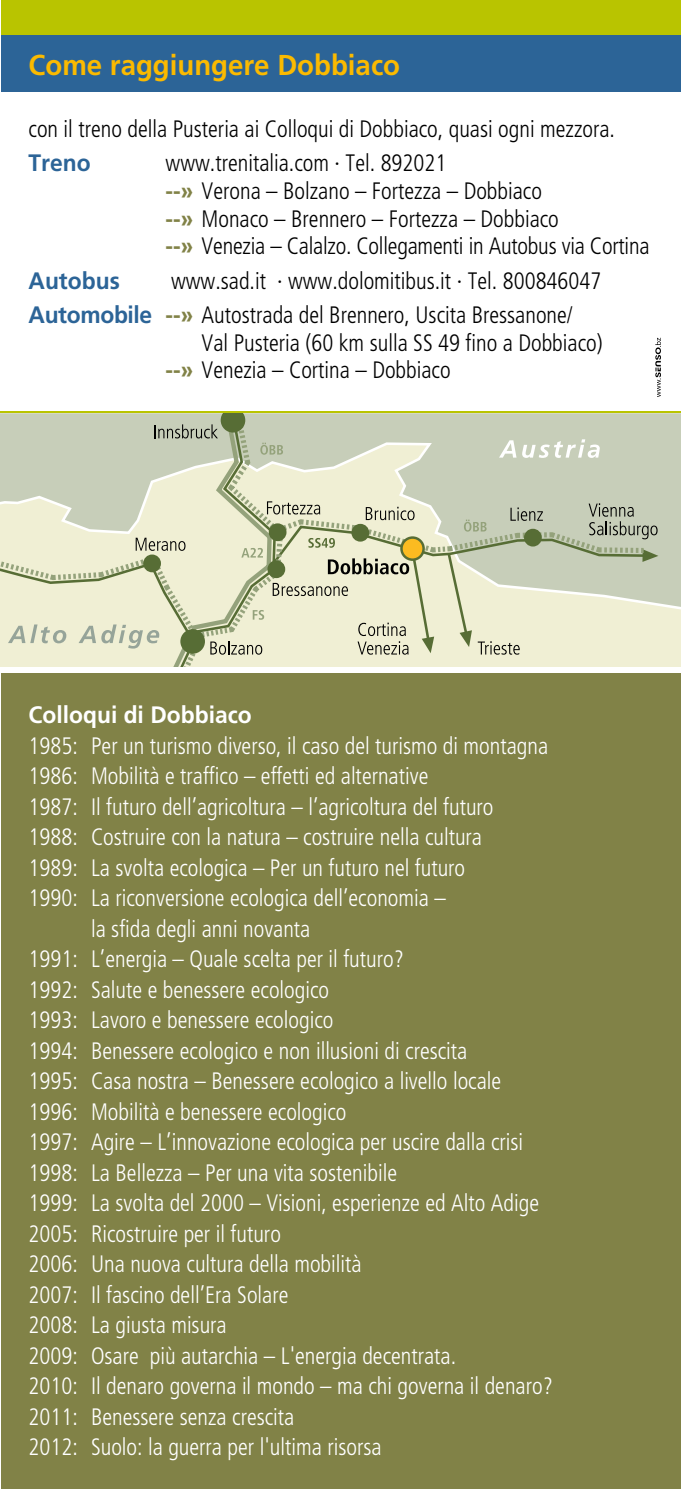
<style>
.page{position:relative;width:681px;height:1489px;background:#fff}
.page>*{position:absolute;margin:0;border:0;box-sizing:border-box;transform-origin:0 0}
.t1{font:700 28.75px "Frutiger";color:#fbba00;scale:.96 1}
.t2{font:300 condensed 23.75px "Frutiger";color:#fff;scale:.96 1}
.t3{font:300 condensed 23.75px/27.5px "Frutiger";color:#000;scale:.96 1}
.t4{font:700 23.75px "Frutiger";color:#fff;scale:.96 1}
.t5{font:700 23.75px "Frutiger";color:#2c6497;scale:.96 1}
.s1{font-weight:700;font-stretch:normal;color:#818247}
.s2{font-weight:700;font-stretch:normal;color:#2c6497}
</style>
<div class="page">
<svg style="left:658px;top:413px;width:22px;height:205px;background:#c9d0bb"></svg>
<svg style="left:0;top:413px;width:658px;height:253px;background:#d6d9c0"></svg>
<div style="left:1px;top:0;width:679px;height:35px;background:#b9c400"></div>
<div style="left:1px;top:673px;width:679px;height:815px;background:#818247"></div>
<div style="left:1px;top:35px;width:679px;height:57px;background:#2c6497"></div>
<svg style="left:655px;top:338px;width:5px;height:59px"></svg>
<p class="t1" style="left:29px;top:48px;width:388px">Come raggiungere Dobbiaco</p>
<p class="t3" style="left:29px;top:115px;width:612px">con il treno della Pusteria ai Colloqui di Dobbiaco, quasi ogni mezzora.</p>
<p class="t5" style="left:29px;top:149px;width:66px">Treno</p>
<p class="t3" style="left:165px;top:150px;width:505px">www.trenitalia.com · Tel. 892021<br><span class="s1">--»</span> Verona – Bolzano – Fortezza – Dobbiaco<br><span class="s1">--»</span> Monaco – Brennero – Fortezza – Dobbiaco<br><span class="s1">--»</span> Venezia – Calalzo. Collegamenti in Autobus via Cortina</p>
<p class="t5" style="left:29px;top:266px;width:97px">Autobus</p>
<p class="t3" style="left:29px;top:263px;width:598px;line-height:34.5px;text-indent:142px">www.sad.it · www.dolomitibus.it · Tel. 800846047<br><span class="s2">Automobile</span> <span class="s1">--»</span> Autostrada del Brennero, Uscita Bressanone/</p>
<p class="t3" style="left:165px;top:329px;width:456px;text-indent:36px">Val Pusteria (60 km sulla SS 49 fino a Dobbiaco) <span class="s1">--»</span> Venezia – Cortina – Dobbiaco</p>
<p class="t4" style="left:29px;top:701px;width:234px">Colloqui di Dobbiaco</p>
<p class="t2" style="left:29px;top:732px;width:542px">1985: Per un turismo diverso, il caso del turismo di montagna</p>
<p class="t2" style="left:29px;top:762px;width:418px">1986: Mobilità e traffico – effetti ed alternative</p>
<p class="t2" style="left:29px;top:793px;width:485px">1987: Il futuro dell’agricoltura – l’agricoltura del futuro</p>
<p class="t2" style="left:29px;top:823px;width:473px">1988: Costruire con la natura – costruire nella cultura</p>
<p class="t2" style="left:29px;top:854px;width:456px">1989: La svolta ecologica – Per un futuro nel futuro</p>
<p class="t2" style="left:29px;top:884px;width:436px">1990: La riconversione ecologica dell’economia –</p>
<p class="t2" style="left:91px;top:915px;width:230px">la sfida degli anni novanta</p>
<p class="t2" style="left:29px;top:945px;width:392px">1991: L’energia – Quale scelta per il futuro?</p>
<p class="t2" style="left:29px;top:976px;width:314px">1992: Salute e benessere ecologico</p>
<p class="t2" style="left:29px;top:1006px;width:319px">1993: Lavoro e benessere ecologico</p>
<p class="t2" style="left:29px;top:1037px;width:458px">1994: Benessere ecologico e non illusioni di crescita</p>
<p class="t2" style="left:29px;top:1067px;width:493px">1995: Casa nostra – Benessere ecologico a livello locale</p>
<p class="t2" style="left:29px;top:1098px;width:332px">1996: Mobilità e benessere ecologico</p>
<p class="t2" style="left:29px;top:1128px;width:516px">1997: Agire – L’innovazione ecologica per uscire dalla crisi</p>
<p class="t2" style="left:29px;top:1159px;width:385px">1998: La Bellezza – Per una vita sostenibile</p>
<p class="t2" style="left:29px;top:1189px;width:533px">1999: La svolta del 2000 – Visioni, esperienze ed Alto Adige</p>
<p class="t2" style="left:29px;top:1220px;width:264px">2005: Ricostruire per il futuro</p>
<p class="t2" style="left:29px;top:1250px;width:348px">2006: Una nuova cultura della mobilità</p>
<p class="t2" style="left:29px;top:1281px;width:272px">2007: Il fascino dell’Era Solare</p>
<p class="t2" style="left:29px;top:1311px;width:208px">2008: La giusta misura</p>
<p class="t2" style="left:29px;top:1342px;width:447px">2009: Osare più autarchia – L'energia decentrata.</p>
<p class="t2" style="left:29px;top:1372px;width:547px">2010: Il denaro governa il mondo – ma chi governa il denaro?</p>
<p class="t2" style="left:29px;top:1403px;width:278px">2011: Benessere senza crescita</p>
<p class="t2" style="left:29px;top:1433px;width:369px">2012: Suolo: la guerra per l'ultima risorsa</p>
</div>
